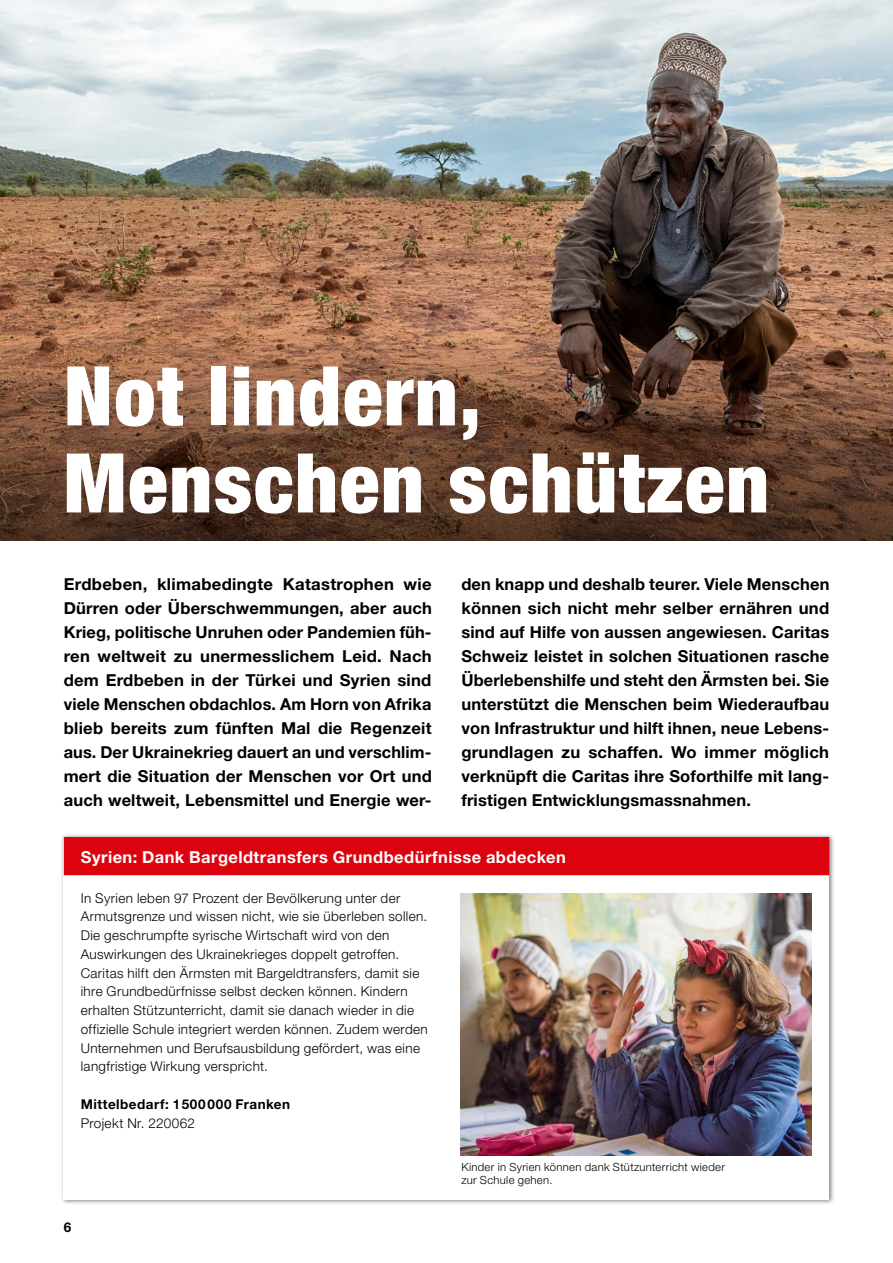
<style>
.page{position:relative;width:893px;height:1263px;background:#fff}
.page>*{position:absolute;margin:0;border:0;box-sizing:border-box;transform-origin:0 0}
.t1{font:900 condensed 82.5px/87px "Helvetica Neue LT Std";letter-spacing:.02em;color:#fff}
.t2{font:700 16.5px/24px "Helvetica Neue LT Std";letter-spacing:.01em;color:#000;text-align:justify}
.t3{font:700 16.5px "Helvetica Neue LT Std";letter-spacing:.025em;color:#fff}
.t4{font:300 13.5px/18.8px "Helvetica Neue LT Std";letter-spacing:.025em;color:#000}
.t5{font:700 13.5px "Helvetica Neue LT Std";letter-spacing:.035em;color:#000}
.t6{font:300 11.25px/13.5px "Helvetica Neue LT Std";letter-spacing:.03em;color:#000}
</style>
<div class="page">
<img style="left:0;top:0;width:893px;height:336px">
<svg style="left:0;top:336px;width:893px;height:204px;background:#694632"></svg>
<div style="left:60px;top:833px;width:775px;height:372px;background:#000;opacity:.5"></div>
<div style="left:64px;top:838px;width:765px;height:361px;background:#fff"></div>
<div style="left:64px;top:837px;width:765px;height:38px;background:#dc030e"></div>
<img style="left:461px;top:894px;width:351px;height:261px">
<h1 class="t1" style="left:64px;top:351px;width:707px">Not lindern,<br>Menschen schützen</h1>
<p class="t2" style="left:64px;top:572px;width:370px">Erdbeben, klimabedingte Katastrophen wie Dürren oder Überschwemmungen, aber auch Krieg, politische Unruhen oder Pandemien füh&shy;ren weltweit zu unermesslichem Leid. Nach dem Erdbeben in der Türkei und Syrien sind viele Menschen obdachlos. Am Horn von Afrika blieb bereits zum fünften Mal die Regenzeit aus. Der Ukrainekrieg dauert an und verschlim&shy;mert die Situation der Menschen vor Ort und auch weltweit, Lebensmittel und Energie wer-</p>
<p class="t2" style="left:461px;top:572px;width:370px">den knapp und deshalb teurer. Viele Menschen können sich nicht mehr selber ernähren und sind auf Hilfe von aussen angewiesen. Caritas Schweiz leistet in solchen Situationen rasche Überlebenshilfe und steht den Ärmsten bei. Sie unterstützt die Menschen beim Wiederaufbau von Infrastruktur und hilft ihnen, neue Lebens&shy;grundlagen zu schaffen. Wo immer möglich verknüpft die Caritas ihre Soforthilfe mit lang&shy;fristigen Entwicklungsmassnahmen.</p>
<p class="t3" style="left:81px;top:846px;width:487px">Syrien: Dank Bargeldtransfers Grundbedürfnisse abdecken</p>
<p class="t4" style="left:81px;top:888px;width:348px">In Syrien leben 97 Prozent der Bevölkerung unter der Armutsgrenze und wissen nicht, wie sie überleben sollen.<br>Die geschrumpfte syrische Wirtschaft wird von den Auswirkungen des Ukrainekrieges doppelt getroffen.<br>Caritas hilft den Ärmsten mit Bargeldtransfers, damit sie ihre Grundbedürfnisse selbst decken können. Kindern erhalten Stützunterricht, damit sie danach wieder in die offizielle Schule integriert werden können. Zudem werden Unternehmen und Berufsausbildung gefördert, was eine langfristige Wirkung verspricht.</p>
<p class="t5" style="left:81px;top:1096px;width:211px">Mittelbedarf: 1500 000 Franken</p>
<p class="t4" style="left:81px;top:1113px;width:116px">Projekt Nr. 220062</p>
<p class="t5" style="left:64px;top:1219px;width:9px">6</p>
<p class="t6" style="left:461px;top:1160px;width:265px">Kinder in Syrien können dank Stützunterricht wieder zur Schule gehen.</p>
</div>
